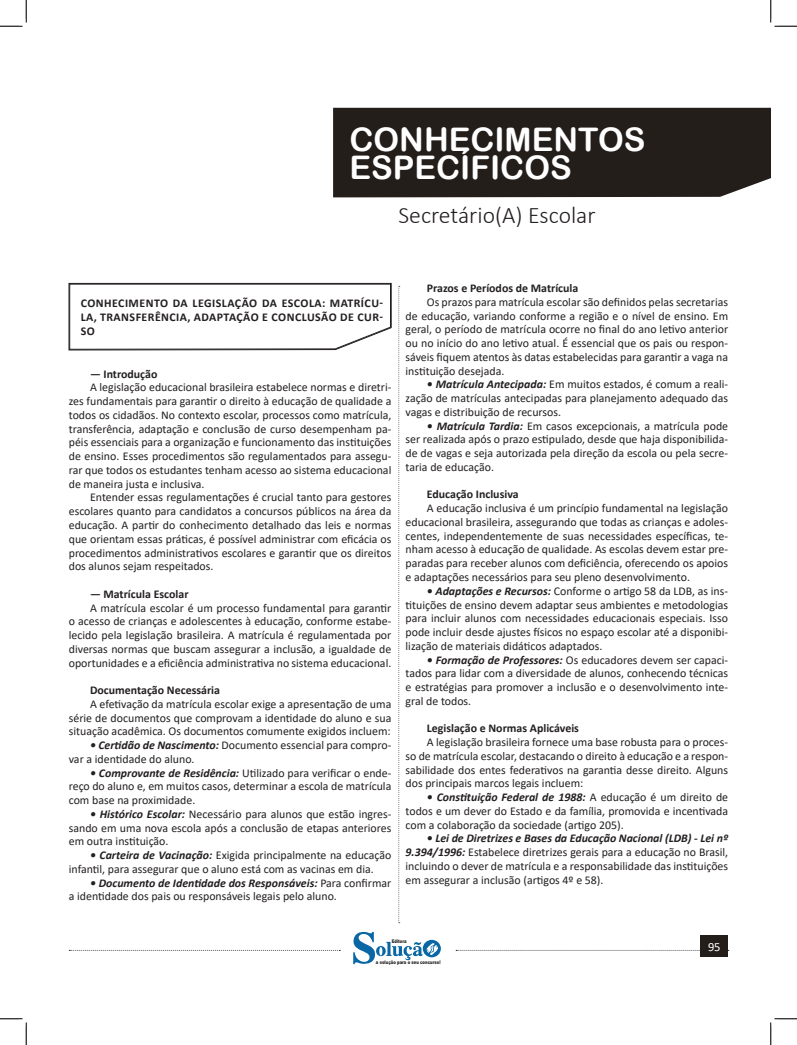
<style>
.page{position:relative;width:797px;height:1045px;background:#fff}
.page>*{position:absolute;margin:0;border:0;box-sizing:border-box;transform-origin:0 0}
.t1{font:32.5px/27.5px "Arial Rounded MT Bold";color:#fff}
.t2{font:300 23.75px "Calibri";color:#231f20}
.t3{font:12.5px "Calibri";color:#fff}
.TEXTO_BASE{font:11.88px/13.8px "Calibri";color:#231f20;text-align:justify}
.TOPICOS{font:700 11.88px "Calibri";color:#231f20}
.CAIXINHAS{font:700 11.88px/13.8px "Calibri";letter-spacing:.04em;color:#231f20;text-align:justify}
.t4{font:900 5px "Arial";color:#231f20;scale:.76 1}
.s1{font-weight:700;font-style:italic}
</style>
<div class="page">
<svg style="left:398px;top:286px;width:2px;height:637px"></svg>
<svg style="left:69px;top:950px;width:271px;height:1px"></svg>
<svg style="left:456px;top:950px;width:273px;height:1px"></svg>
<div style="left:333px;top:108px;width:437px;height:89px;background:#241e1b"></div>
<div style="left:349px;top:128px;width:408px;height:51px;background:#241e1b"></div>
<div style="left:700px;top:935px;width:28px;height:22px;background:#241e1b"></div>
<svg style="left:353px;top:932px;width:88px;height:33px"></svg>
<svg style="left:69px;top:283px;width:322px;height:67px"></svg>
<svg style="left:0;top:0;width:27px;height:27px"></svg>
<svg style="left:0;top:1018px;width:27px;height:27px"></svg>
<svg style="left:770px;top:0;width:27px;height:27px"></svg>
<svg style="left:770px;top:1018px;width:27px;height:27px"></svg>
<h1 class="t1" style="left:349px;top:126px;width:297px">CONHECIMENTOS<br>ESPECÍFICOS</h1>
<h2 class="t2" style="left:398px;top:200px;width:199px">Secretário(A) Escolar</h2>
<p class="CAIXINHAS" style="left:81px;top:296px;width:304px">CONHECIMENTO DA LEGISLAÇÃO DA ESCOLA: MATRÍCU-LA, TRANSFERÊNCIA, ADAPTAÇÃO E CONCLUSÃO DE CUR-SO</p>
<p class="TOPICOS" style="left:90px;top:365px;width:69px">— Introdução</p>
<p class="TEXTO_BASE" style="left:69px;top:380px;width:324px;text-indent:21px">A legislação educacional brasileira estabelece normas e diretri&shy;zes fundamentais para garantir o direito à educação de qualidade a todos os cidadãos. No contexto escolar, processos como matrícula, transferência, adaptação e conclusão de curso desempenham pa&shy;péis essenciais para a organização e funcionamento das instituições de ensino. Esses procedimentos são regulamentados para assegu&shy;rar que todos os estudantes tenham acesso ao sistema educacional de maneira justa e inclusiva.</p>
<p class="TEXTO_BASE" style="left:69px;top:490px;width:324px;text-indent:21px">Entender essas regulamentações é crucial tanto para gestores escolares quanto para candidatos a concursos públicos na área da educação. A partir do conhecimento detalhado das leis e normas que orientam essas práticas, é possível administrar com eficácia os procedimentos administrativos escolares e garantir que os direitos dos alunos sejam respeitados.</p>
<p class="TOPICOS" style="left:90px;top:585px;width:100px">— Matrícula Escolar</p>
<p class="TEXTO_BASE" style="left:69px;top:600px;width:324px;text-indent:21px">A matrícula escolar é um processo fundamental para garantir o acesso de crianças e adolescentes à educação, conforme estabe&shy;lecido pela legislação brasileira. A matrícula é regulamentada por diversas normas que buscam assegurar a inclusão, a igualdade de oportunidades e a eficiência administrativa no sistema educacional.</p>
<p class="TOPICOS" style="left:90px;top:681px;width:131px">Documentação Necessária</p>
<p class="TEXTO_BASE" style="left:69px;top:696px;width:324px;text-indent:21px">A efetivação da matrícula escolar exige a apresentação de uma série de documentos que comprovam a identidade do aluno e sua situação acadêmica. Os documentos comumente exigidos incluem:</p>
<p class="TEXTO_BASE" style="left:69px;top:738px;width:324px;text-indent:21px"><span class="s1">• Certidão de Nascimento:</span> Documento essencial para compro&shy;var a identidade do aluno.</p>
<p class="TEXTO_BASE" style="left:69px;top:765px;width:324px;text-indent:21px"><span class="s1">• Comprovante de Residência:</span> Utilizado para verificar o ende&shy;reço do aluno e, em muitos casos, determinar a escola de matrícula com base na proximidade.</p>
<p class="TEXTO_BASE" style="left:69px;top:806px;width:324px;text-indent:21px"><span class="s1">• Histórico Escolar:</span> Necessário para alunos que estão ingres&shy;sando em uma nova escola após a conclusão de etapas anteriores em outra instituição.</p>
<p class="TEXTO_BASE" style="left:69px;top:848px;width:324px;text-indent:21px"><span class="s1">• Carteira de Vacinação:</span> Exigida principalmente na educação infantil, para assegurar que o aluno está com as vacinas em dia.</p>
<p class="TEXTO_BASE" style="left:69px;top:875px;width:324px;text-indent:21px"><span class="s1">• Documento de Identidade dos Responsáveis:</span> Para confirmar a identidade dos pais ou responsáveis legais pelo aluno.</p>
<p class="TOPICOS" style="left:427px;top:280px;width:153px">Prazos e Períodos de Matrícula</p>
<p class="TEXTO_BASE" style="left:405px;top:295px;width:324px;text-indent:21px">Os prazos para matrícula escolar são definidos pelas secretarias de educação, variando conforme a região e o nível de ensino. Em geral, o período de matrícula ocorre no final do ano letivo anterior ou no início do ano letivo atual. É essencial que os pais ou respon&shy;sáveis fiquem atentos às datas estabelecidas para garantir a vaga na instituição desejada.</p>
<p class="TEXTO_BASE" style="left:405px;top:377px;width:324px;text-indent:21px"><span class="s1">• Matrícula Antecipada:</span> Em muitos estados, é comum a reali&shy;zação de matrículas antecipadas para planejamento adequado das vagas e distribuição de recursos.</p>
<p class="TEXTO_BASE" style="left:405px;top:418px;width:324px;text-indent:21px"><span class="s1">• Matrícula Tardia:</span> Em casos excepcionais, a matrícula pode ser realizada após o prazo estipulado, desde que haja disponibilida&shy;de de vagas e seja autorizada pela direção da escola ou pela secre&shy;taria de educação.</p>
<p class="TOPICOS" style="left:427px;top:486px;width:93px">Educação Inclusiva</p>
<p class="TEXTO_BASE" style="left:405px;top:501px;width:324px;text-indent:21px">A educação inclusiva é um princípio fundamental na legislação educacional brasileira, assegurando que todas as crianças e adoles&shy;centes, independentemente de suas necessidades específicas, te&shy;nham acesso à educação de qualidade. As escolas devem estar pre&shy;paradas para receber alunos com deficiência, oferecendo os apoios e adaptações necessários para seu pleno desenvolvimento.</p>
<p class="TEXTO_BASE" style="left:405px;top:583px;width:324px;text-indent:21px"><span class="s1">• Adaptações e Recursos:</span> Conforme o artigo 58 da LDB, as ins&shy;tituições de ensino devem adaptar seus ambientes e metodologias para incluir alunos com necessidades educacionais especiais. Isso pode incluir desde ajustes físicos no espaço escolar até a disponibi&shy;lização de materiais didáticos adaptados.</p>
<p class="TEXTO_BASE" style="left:405px;top:652px;width:324px;text-indent:21px"><span class="s1">• Formação de Professores:</span> Os educadores devem ser capaci&shy;tados para lidar com a diversidade de alunos, conhecendo técnicas e estratégias para promover a inclusão e o desenvolvimento inte&shy;gral de todos.</p>
<p class="TOPICOS" style="left:427px;top:720px;width:154px">Legislação e Normas Aplicáveis</p>
<p class="TEXTO_BASE" style="left:405px;top:735px;width:324px;text-indent:21px">A legislação brasileira fornece uma base robusta para o proces&shy;so de matrícula escolar, destacando o direito à educação e a respon&shy;sabilidade dos entes federativos na garantia desse direito. Alguns dos principais marcos legais incluem:</p>
<p class="TEXTO_BASE" style="left:405px;top:790px;width:324px;text-indent:21px"><span class="s1">• Constituição Federal de 1988:</span> A educação é um direito de todos e um dever do Estado e da família, promovida e incentivada com a colaboração da sociedade (artigo 205).</p>
<p class="TEXTO_BASE" style="left:405px;top:831px;width:324px;text-indent:21px"><span class="s1">• Lei de Diretrizes e Bases da Educação Nacional (LDB) - Lei nº 9.394/1996:</span> Estabelece diretrizes gerais para a educação no Brasil, incluindo o dever de matrícula e a responsabilidade das instituições em assegurar a inclusão (artigos 4º e 58).</p>
<p class="t4" style="left:392px;top:938px;width:21px">Editora</p>
<p class="t4" style="left:376px;top:958px;width:86px">a solução para o seu concurso!</p>
<p class="t3" style="left:708px;top:938px;width:14px">95</p>
</div>
